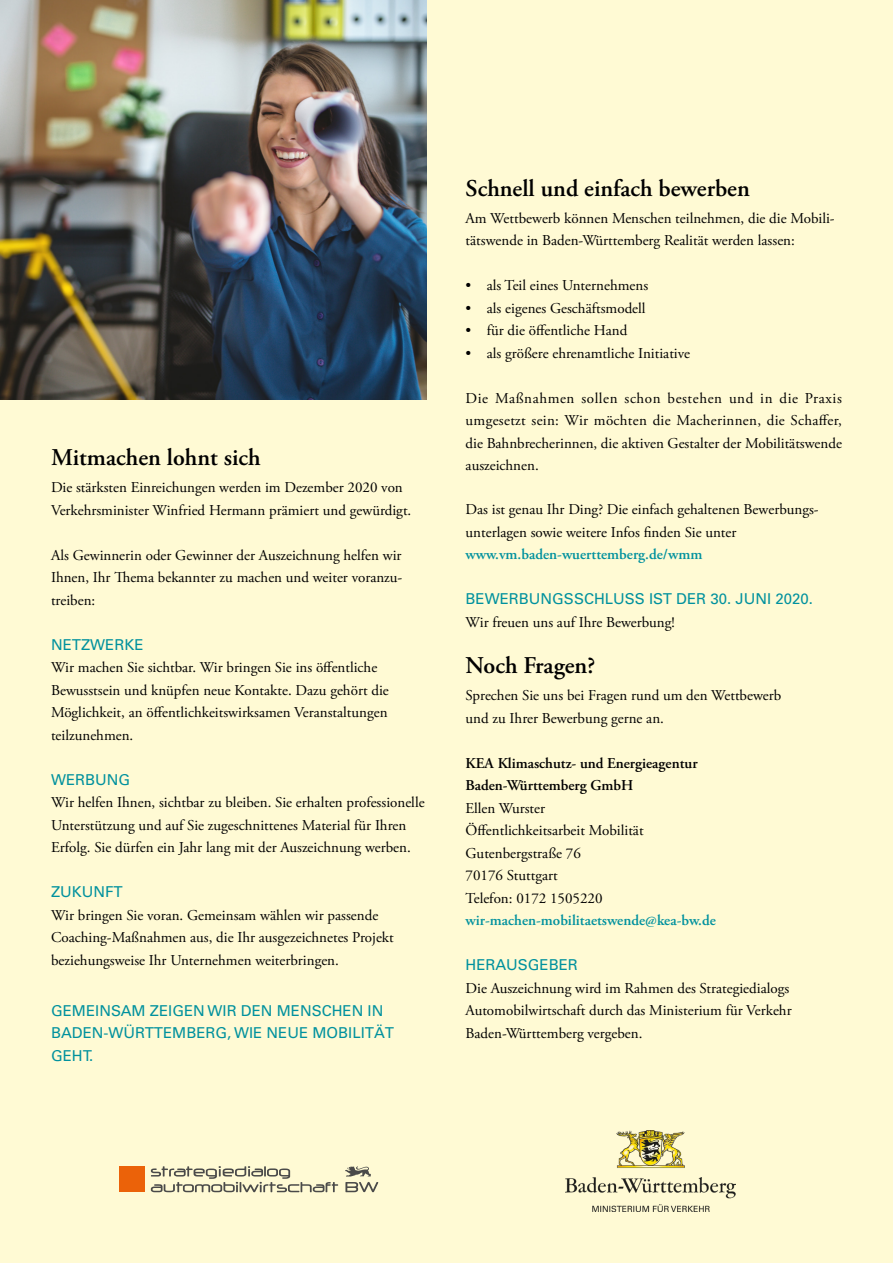
<style>
.page{position:relative;width:893px;height:1263px;background:#fffad4}
.page>*{position:absolute;margin:0;border:0;box-sizing:border-box;transform-origin:0 0}
.Head{font:600 24px "Adobe Garamond Pro";color:#000}
.Bullett{font:15px/22.5px "Adobe Garamond Pro";color:#000}
.t1{font:15px/22.5px "Univers";color:#00919e}
.t2{font:600 15px "Adobe Garamond Pro";color:#000}
.t3{font:600 15px "Adobe Garamond Pro";color:#00919e}
.s1{font-weight:600;color:#00919e}
</style>
<div class="page">
<img style="left:565px;top:1130px;width:171px;height:82px">
<img style="left:0;top:0;width:427px;height:400px">
<div style="left:119px;top:1166px;width:26px;height:26px;background:#eb6209"></div>
<svg style="left:345px;top:1166px;width:26px;height:10px"></svg>
<svg style="left:345px;top:1182px;width:33px;height:10px"></svg>
<svg style="left:151px;top:1166px;width:187px;height:26px"></svg>
<p class="Head" style="left:51px;top:444px;width:211px">Mitmachen lohnt sich</p>
<p class="Bullett" style="left:51px;top:476px;width:362px">Die stärksten Einreichungen werden im Dezember 2020 von<br>Verkehrsminister Winfried Hermann prämiert und gewürdigt.</p>
<p class="Bullett" style="left:51px;top:544px;width:353px;text-align:justify">Als Gewinnerin oder Gewinner der Auszeichnung helfen wir Ihnen, Ihr Thema bekannter zu machen und weiter voranzu&shy;treiben:</p>
<p class="t1" style="left:51px;top:633px;width:94px">NETZWERKE</p>
<p class="Bullett" style="left:51px;top:656px;width:339px">Wir machen Sie sichtbar. Wir bringen Sie ins öffentliche Bewusstsein und knüpfen neue Kontakte. Dazu gehört die Möglichkeit, an öffentlichkeitswirksamen Veranstaltungen teilzunehmen.</p>
<p class="t1" style="left:51px;top:768px;width:81px">WERBUNG</p>
<p class="Bullett" style="left:51px;top:791px;width:375px">Wir helfen Ihnen, sichtbar zu bleiben. Sie erhalten professionelle<br>Unterstützung und auf Sie zugeschnittenes Material für Ihren<br>Erfolg. Sie dürfen ein Jahr lang mit der Auszeichnung werben.</p>
<p class="t1" style="left:51px;top:880px;width:73px">ZUKUNFT</p>
<p class="Bullett" style="left:51px;top:904px;width:344px">Wir bringen Sie voran. Gemeinsam wählen wir passende<br>Coaching-Maßnahmen aus, die Ihr ausgezeichnetes Projekt beziehungsweise Ihr Unternehmen weiterbringen.</p>
<p class="t1" style="left:51px;top:999px;width:345px">GEMEINSAM ZEIGEN WIR DEN MENSCHEN IN<br>BADEN-WÜRTTEMBERG, WIE NEUE MOBILITÄT<br>GEHT.</p>
<p class="Head" style="left:466px;top:175px;width:286px">Schnell und einfach bewerben</p>
<p class="Bullett" style="left:466px;top:207px;width:371px">Am Wettbewerb können Menschen teilnehmen, die die Mobili&shy;tätswende in Baden-Württemberg Realität werden lassen:</p>
<p class="Bullett" style="left:466px;top:275px;width:184px">• als Teil eines Unternehmens</p>
<p class="Bullett" style="left:466px;top:297px;width:182px">• als eigenes Geschäftsmodell</p>
<p class="Bullett" style="left:466px;top:320px;width:163px">• für die öffentliche Hand</p>
<p class="Bullett" style="left:466px;top:342px;width:226px">• als größere ehrenamtliche Initiative</p>
<p class="Bullett" style="left:466px;top:387px;width:378px;text-align:justify">Die Maßnahmen sollen schon bestehen und in die Praxis umgesetzt sein: Wir möchten die Macherinnen, die Schaffer, die Bahnbrecherinnen, die aktiven Gestalter der Mobilitätswende auszeichnen.</p>
<p class="Bullett" style="left:466px;top:499px;width:354px">Das ist genau Ihr Ding? Die einfach gehaltenen Bewerbungs&shy;unterlagen sowie weitere Infos finden Sie unter <span class="s1">www.vm.baden-wuerttemberg.de/wmm</span></p>
<p class="t1" style="left:466px;top:588px;width:349px">BEWERBUNGSSCHLUSS IST DER 30. JUNI 2020.</p>
<p class="Bullett" style="left:466px;top:611px;width:211px">Wir freuen uns auf Ihre Bewerbung!</p>
<p class="Head" style="left:466px;top:652px;width:131px">Noch Fragen?</p>
<p class="Bullett" style="left:466px;top:685px;width:317px">Sprechen Sie uns bei Fragen rund um den Wettbewerb und zu Ihrer Bewerbung gerne an.</p>
<p class="t2" style="left:466px;top:754px;width:233px">KEA Klimaschutz- und Energieagentur</p>
<p class="t2" style="left:466px;top:777px;width:169px">Baden-Württemberg GmbH</p>
<p class="Bullett" style="left:466px;top:797px;width:81px">Ellen Wurster</p>
<p class="Bullett" style="left:466px;top:820px;width:179px">Öffentlichkeitsarbeit Mobilität</p>
<p class="Bullett" style="left:466px;top:842px;width:117px">Gutenbergstraße 76</p>
<p class="Bullett" style="left:466px;top:865px;width:94px">70176 Stuttgart</p>
<p class="Bullett" style="left:466px;top:887px;width:138px">Telefon: 0172 1505220</p>
<p class="t3" style="left:466px;top:912px;width:252px">wir-machen-mobilitaetswende@kea-bw.de</p>
<p class="t1" style="left:466px;top:954px;width:114px">HERAUSGEBER</p>
<p class="Bullett" style="left:466px;top:977px;width:327px">Die Auszeichnung wird im Rahmen des Strategiedialogs<br>Automobilwirtschaft durch das Ministerium für Verkehr<br>Baden-Württemberg vergeben.</p>
</div>
